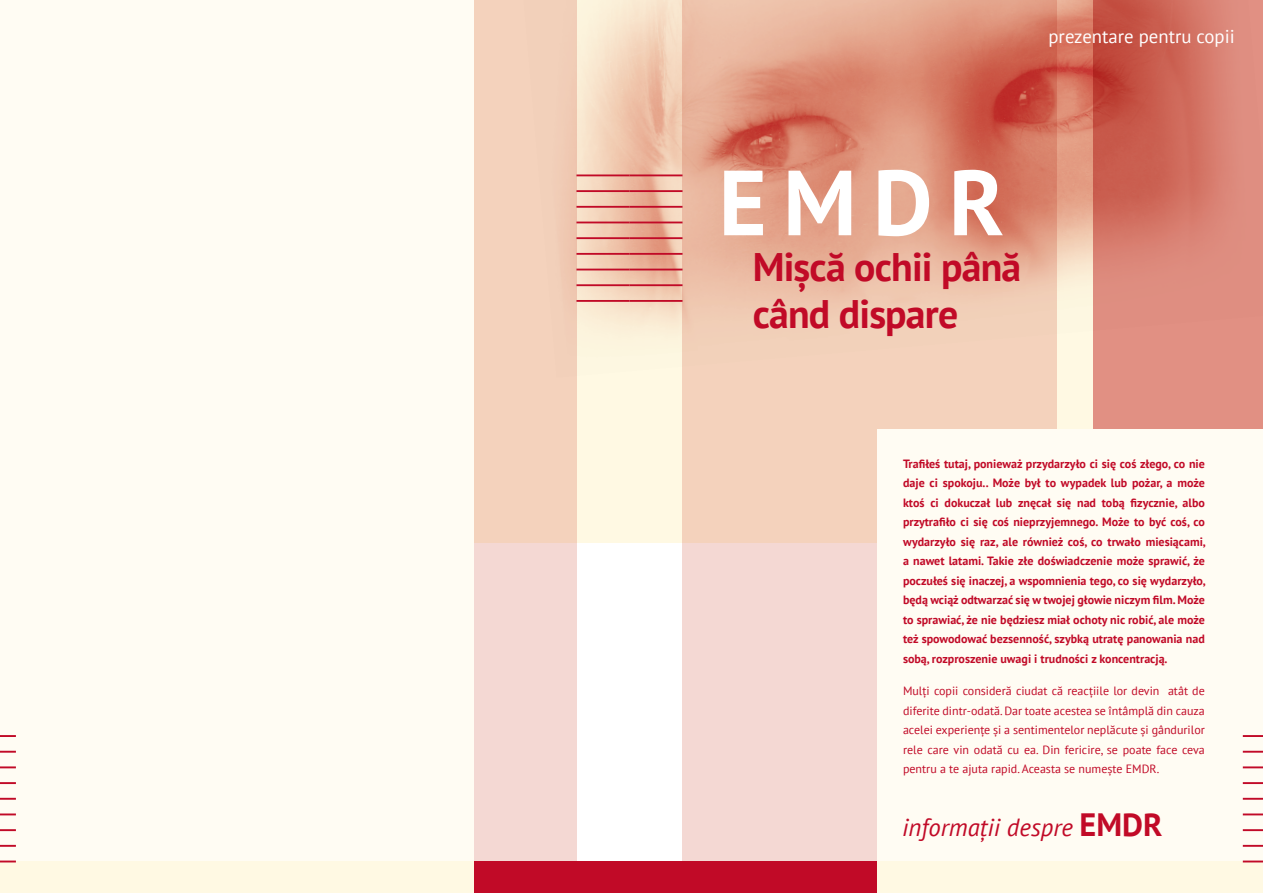
<style>
.page{position:relative;width:1263px;height:893px;background:#fff}
.page>*{position:absolute;margin:0;border:0;box-sizing:border-box;transform-origin:0 0}
.t1{font:700 92.25px "PT Sans";color:#fff}
.t2{font:700 39.75px/46.2px "PT Sans";letter-spacing:-.02em;color:#c10a27}
.t3{font:italic 24.75px "PT Sans";color:#c10a27}
.t4{font:18.75px "PT Sans";color:#fff}
.t5{font:700 12px/19.5px "PT Sans";color:#c10a27;text-align:justify}
.t6{font:12px/19.5px "PT Sans";color:#c10a27;text-align:justify}
.s1{font-weight:700;font-style:normal;font-size:32.25px}
</style>
<div class="page">
<div style="left:166px;top:0;width:480px;height:543px;background:#fff9e3"></div>
<div style="left:0;top:0;width:474px;height:893px;background:#fffcf3"></div>
<div style="left:474px;top:0;width:102px;height:893px;background:linear-gradient(to bottom,#f4d0b4,#f4d9d6)"></div>
<div style="left:472px;top:861px;width:157px;height:32px;background:#c10a27"></div>
<div style="left:0;top:861px;width:474px;height:32px;background:#fff9e3"></div>
<svg style="left:0;top:736px;width:16px;height:1px"></svg>
<svg style="left:0;top:751px;width:16px;height:1px"></svg>
<svg style="left:0;top:767px;width:16px;height:1px"></svg>
<svg style="left:0;top:783px;width:16px;height:1px"></svg>
<svg style="left:0;top:798px;width:16px;height:1px"></svg>
<svg style="left:0;top:814px;width:16px;height:1px"></svg>
<svg style="left:0;top:830px;width:16px;height:1px"></svg>
<svg style="left:0;top:846px;width:16px;height:1px"></svg>
<svg style="left:0;top:861px;width:16px;height:1px"></svg>
<div style="left:629px;top:0;width:634px;height:459px;background:#e19083"></div>
<div style="left:617px;top:0;width:476px;height:543px;background:#fff9e3"></div>
<img style="left:523px;top:0;width:706px;height:378px">
<svg style="left:682px;top:0;width:375px;height:861px;background:#eab8a6"></svg>
<div style="left:877px;top:429px;width:386px;height:464px;background:#fffcf3"></div>
<div style="left:598px;top:861px;width:280px;height:32px;background:#c10a27"></div>
<div style="left:877px;top:861px;width:386px;height:32px;background:#fff9e3"></div>
<hr style="left:629px;top:175px;width:53px;height:1px;background:#c10a27">
<hr style="left:629px;top:191px;width:53px;height:1px;background:#c10a27">
<hr style="left:629px;top:207px;width:53px;height:1px;background:#c10a27">
<hr style="left:629px;top:222px;width:53px;height:1px;background:#c10a27">
<hr style="left:629px;top:238px;width:53px;height:1px;background:#c10a27">
<hr style="left:629px;top:254px;width:53px;height:1px;background:#c10a27">
<hr style="left:629px;top:269px;width:53px;height:1px;background:#c10a27">
<hr style="left:629px;top:285px;width:53px;height:1px;background:#c10a27">
<hr style="left:629px;top:301px;width:53px;height:1px;background:#c10a27">
<svg style="left:1243px;top:736px;width:20px;height:1px"></svg>
<svg style="left:1243px;top:751px;width:20px;height:1px"></svg>
<svg style="left:1243px;top:767px;width:20px;height:1px"></svg>
<svg style="left:1243px;top:783px;width:20px;height:1px"></svg>
<svg style="left:1243px;top:798px;width:20px;height:1px"></svg>
<svg style="left:1243px;top:814px;width:20px;height:1px"></svg>
<svg style="left:1243px;top:830px;width:20px;height:1px"></svg>
<svg style="left:1243px;top:846px;width:20px;height:1px"></svg>
<svg style="left:1243px;top:861px;width:20px;height:1px"></svg>
<hr style="left:576px;top:175px;width:53px;height:1px;background:#c10a27">
<hr style="left:576px;top:191px;width:53px;height:1px;background:#c10a27">
<hr style="left:576px;top:207px;width:53px;height:1px;background:#c10a27">
<hr style="left:576px;top:222px;width:53px;height:1px;background:#c10a27">
<hr style="left:576px;top:238px;width:53px;height:1px;background:#c10a27">
<hr style="left:576px;top:254px;width:53px;height:1px;background:#c10a27">
<hr style="left:576px;top:269px;width:53px;height:1px;background:#c10a27">
<hr style="left:576px;top:285px;width:53px;height:1px;background:#c10a27">
<hr style="left:576px;top:301px;width:53px;height:1px;background:#c10a27">
<h3 class="t4" style="left:1048px;top:24px;width:188px">prezentare pentru copii</h3>
<h1 class="t1" style="left:719px;top:142px;width:287px">EMDR</h1>
<h2 class="t2" style="left:753px;top:244px;width:270px">Mișcă ochii până când dispare</h2>
<p class="t5" style="left:903px;top:453px;width:304px">Trafiłeś tutaj, ponieważ przydarzyło ci się coś złego, co nie daje ci spokoju.. Może był to wypadek lub pożar, a może ktoś ci dokuczał lub znęcał się nad tobą fizycznie, albo przytrafiło ci się coś nieprzyjemnego. Może to być coś, co wydarzyło się raz, ale również coś, co trwało miesiącami, a nawet latami. Takie złe doświadczenie może sprawić, że poczułeś się inaczej, a wspomnienia tego, co się wydarzyło, będą wciąż odtwarzać się w twojej głowie niczym film. Może to sprawiać, że nie będziesz miał ochoty nic robić, ale może też spowodować bezsenność, szybką utratę panowania nad sobą, rozproszenie uwagi i trudności z koncentracją.</p>
<p class="t6" style="left:903px;top:681px;width:303px">Mulți copii consideră ciudat că reacțiile lor devin atât de diferite dintr-odată. Dar toate acestea se întâmplă din cauza acelei experiențe și a sentimentelor neplăcute și gândurilor rele care vin odată cu ea. Din fericire, se poate face ceva pentru a te ajuta rapid. Aceasta se numește EMDR.</p>
<h3 class="t3" style="left:902px;top:811px;width:262px">informații despre <span class="s1">EMDR</span></h3>
</div>
